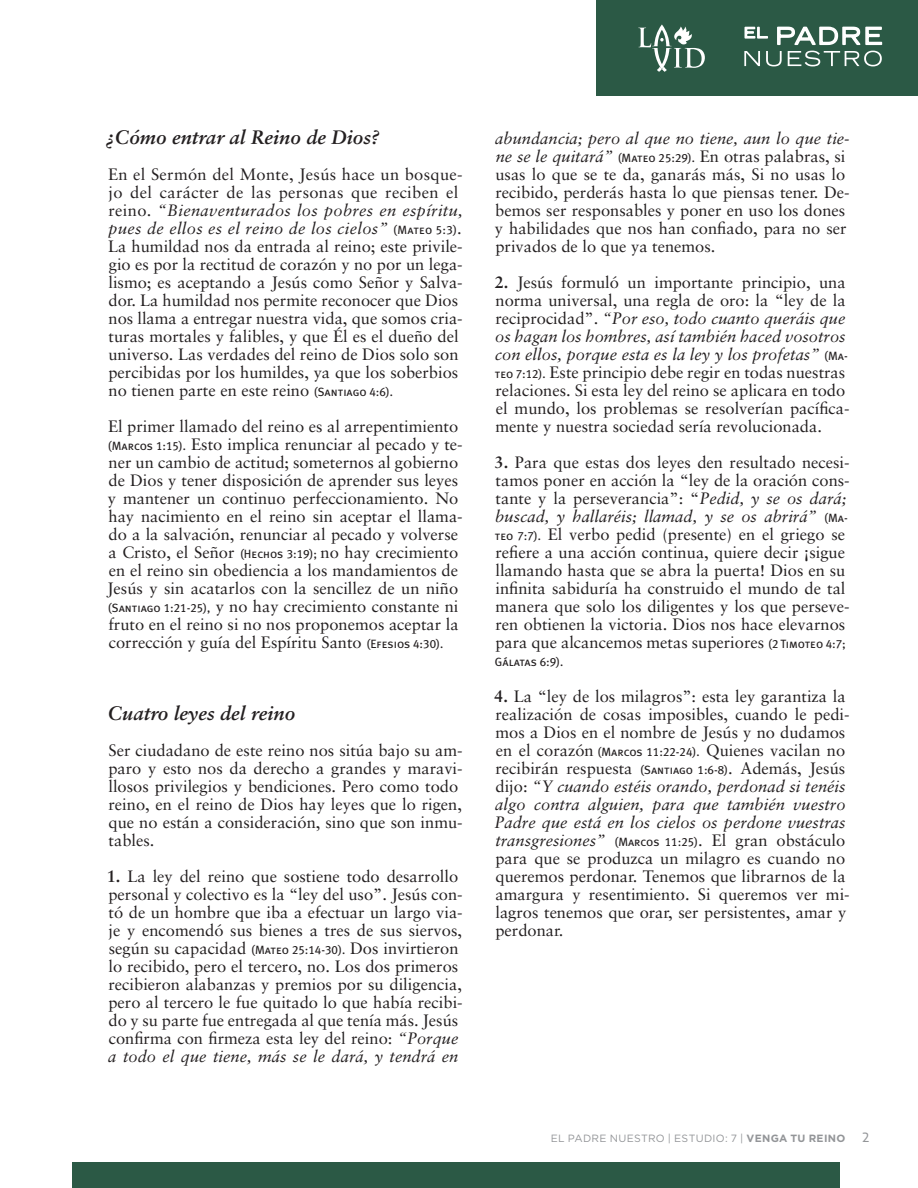
<style>
.page{position:relative;width:918px;height:1188px;background:#fff}
.page>*{position:absolute;margin:0;border:0;box-sizing:border-box;transform-origin:0 0}
._3__Estudio_Intro_Te{font:italic 700 19.5px "Sabon";color:#231f20}
._3__Estudio_Intro_Te-2{font:16.5px/18px "Sabon";color:#231f20}
.Folios{font:13.5px "Relay";color:#939598}
._3__Estudio_Intro_Te-3{font:12px "Meta Plus Book Caps";color:#231f20}
._0d__Lección{font:10.5px "Gotham";letter-spacing:.025em;color:#939598}
.s1{font-style:italic}
.s2{font-family:"Meta Plus Book Caps";font-size:12px}
.s3{font-weight:700}
</style>
<div class="page">
<div style="left:597px;top:0;width:321px;height:96px;background:#2b5945"></div>
<svg style="left:638px;top:25px;width:67px;height:47px"></svg>
<svg style="left:744px;top:26px;width:139px;height:40px"></svg>
<div style="left:72px;top:1162px;width:768px;height:26px;background:#2b5945"></div>
<p class="_3__Estudio_Intro_Te" style="left:106px;top:125px;width:275px">¿Cómo entrar al Reino de Dios?</p>
<p class="_3__Estudio_Intro_Te-2" style="left:108px;top:165px;width:356px">En el Sermón del Monte, Jesús hace un bosque&shy;jo del carácter de las personas que reciben el reino. <span class="s1">“Bienaventurados los pobres en espíritu, pues de ellos es el reino de los cielos”</span> <span class="s2">(Mateo 5:3)</span>.<br>La humildad nos da entrada al reino; este privile&shy;gio es por la rectitud de corazón y no por un lega&shy;lismo; es aceptando a Jesús como Señor y Salva&shy;dor. La humildad nos permite reconocer que Dios nos llama a entregar nuestra vida, que somos cria&shy;turas mortales y falibles, y que Él es el dueño del universo. Las verdades del reino de Dios solo son percibidas por los humildes, ya que los soberbios no tienen parte en este reino <span class="s2">(Santiago 4:6).</span></p>
<p class="_3__Estudio_Intro_Te-2" style="left:107px;top:417px;width:357px">El primer llamado del reino es al arrepentimiento <span class="s2">(Marcos 1:15).</span> Esto implica renunciar al pecado y te&shy;ner un cambio de actitud; someternos al gobierno de Dios y tener disposición de aprender sus leyes y mantener un continuo perfeccionamiento. No hay nacimiento en el reino sin aceptar el llama&shy;do a la salvación, renunciar al pecado y volverse a Cristo, el Señor <span class="s2">(Hechos 3:19);</span> no hay crecimiento en el reino sin obediencia a los mandamientos de Jesús y sin acatarlos con la sencillez de un niño <span class="s2">(Santiago 1:21-25),</span> y no hay crecimiento constante ni fruto en el reino si no nos proponemos aceptar la corrección y guía del Espíritu Santo <span class="s2">(Efesios 4:30).</span></p>
<p class="_3__Estudio_Intro_Te" style="left:108px;top:701px;width:189px">Cuatro leyes del reino</p>
<p class="_3__Estudio_Intro_Te-2" style="left:108px;top:741px;width:356px">Ser ciudadano de este reino nos sitúa bajo su am&shy;paro y esto nos da derecho a grandes y maravi&shy;llosos privilegios y bendiciones. Pero como todo reino, en el reino de Dios hay leyes que lo rigen, que no están a consideración, sino que son inmu&shy;tables.</p>
<p class="_3__Estudio_Intro_Te-2" style="left:107px;top:867px;width:357px"><span class="s3">1.</span> La ley del reino que sostiene todo desarrollo personal y colectivo es la “ley del uso”. Jesús con&shy;tó de un hombre que iba a efectuar un largo via&shy;je y encomendó sus bienes a tres de sus siervos, según su capacidad <span class="s2">(Mateo 25:14-30).</span> Dos invirtieron lo recibido, pero el tercero, no. Los dos primeros recibieron alabanzas y premios por su diligencia, pero al tercero le fue quitado lo que había recibi&shy;do y su parte fue entregada al que tenía más. Jesús confirma con firmeza esta ley del reino: <span class="s1">“Porque a todo el que tiene, más se le dará, y tendrá en</span></p>
<p class="_3__Estudio_Intro_Te-2" style="left:495px;top:129px;width:356px"><span class="s1">abundancia; pero al que no tiene, aun lo que tie&shy;ne se le quitará”</span> <span class="s2">(Mateo 25:29).</span> En otras palabras, si usas lo que se te da, ganarás más, Si no usas lo recibido, perderás hasta lo que piensas tener. De&shy;bemos ser responsables y poner en uso los dones y habilidades que nos han confiado, para no ser privados de lo que ya tenemos.</p>
<p class="_3__Estudio_Intro_Te-2" style="left:495px;top:273px;width:356px"><span class="s3">2.</span> Jesús formuló un importante principio, una norma universal, una regla de oro: la “ley de la reciprocidad”. <span class="s1">“Por eso, todo cuanto queráis que os hagan los hombres, así también haced vosotros con ellos, porque esta es la ley y los profetas”</span> <span class="s2">(Ma&shy;teo 7:12).</span> Este principio debe regir en todas nuestras relaciones. Si esta ley del reino se aplicara en todo el mundo, los problemas se resolverían pacífica&shy;mente y nuestra sociedad sería revolucionada.</p>
<p class="_3__Estudio_Intro_Te-2" style="left:495px;top:453px;width:357px"><span class="s3">3.</span> Para que estas dos leyes den resultado necesi&shy;tamos poner en acción la “ley de la oración cons&shy;tante y la perseverancia”: “<span class="s1">Pedid, y se os dará; buscad, y hallaréis; llamad, y se os abrirá”</span> <span class="s2">(Ma&shy;teo 7:7).</span> El verbo pedid (presente) en el griego se refiere a una acción continua, quiere decir ¡sigue llamando hasta que se abra la puerta! Dios en su infinita sabiduría ha construido el mundo de tal manera que solo los diligentes y los que perseve&shy;ren obtienen la victoria. Dios nos hace elevarnos para que alcancemos metas superiores <span class="s2">(2 Timoteo 4:7;</span></p>
<p class="_3__Estudio_Intro_Te-3" style="left:495px;top:655px;width:70px">Gálatas 6:9).</p>
<p class="_3__Estudio_Intro_Te-2" style="left:494px;top:687px;width:357px"><span class="s3">4.</span> La “ley de los milagros”: esta ley garantiza la realización de cosas imposibles, cuando le pedi&shy;mos a Dios en el nombre de Jesús y no dudamos en el corazón <span class="s2">(Marcos 11:22-24).</span> Quienes vacilan no recibirán respuesta <span class="s2">(Santiago 1:6-8)</span>. Además, Jesús dijo: <span class="s1">“Y cuando estéis orando, perdonad si tenéis algo contra alguien, para que también vuestro Padre que está en los cielos os perdone vuestras transgresiones”</span> <span class="s2">(Marcos 11:25)</span>. El gran obstáculo para que se produzca un milagro es cuando no queremos perdonar. Tenemos que librarnos de la amargura y resentimiento. Si queremos ver mi&shy;lagros tenemos que orar, ser persistentes, amar y perdonar.</p>
<p class="_0d__Lección" style="left:551px;top:1131px;width:296px">EL PADRE NUESTRO | ESTUDIO: 7 | <span class="s3">VENGA TU REINO</span></p>
<p class="Folios" style="left:862px;top:1129px;width:8px">2</p>
</div>
